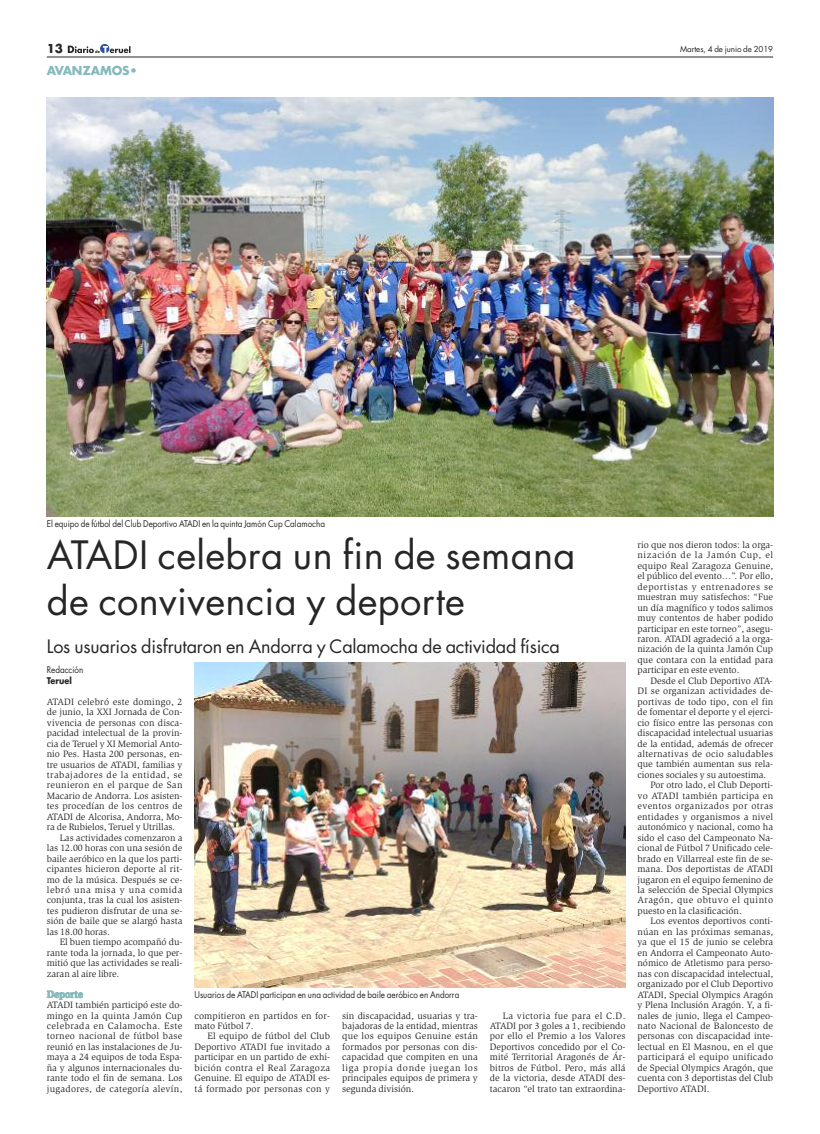
<style>
.page{position:relative;width:820px;height:1134px;background:#fff}
.page>*{position:absolute;margin:0;border:0;box-sizing:border-box;transform-origin:0 0}
.t1{font:38px/46px "Futura";letter-spacing:.01em;color:#272627}
.t2{font:18px "Futura";letter-spacing:-.01em;color:#272627}
.t3{font:700 12px "Futura";letter-spacing:-.01em;color:#86b9bb}
.t4{font:700 12px "Futura";color:#272627}
.t5{font:700 10px "Slimbach";color:#86b9bb}
.t6{font:9.5px/10.5px "Slimbach";color:#272627;text-align:justify}
.t7{font:9.5px "Slimbach";letter-spacing:.025em;color:#272627}
.t8{font:9.5px "Slimbach";letter-spacing:.02em;color:#272627}
.t9{font:9.5px "Slimbach";letter-spacing:.05em;color:#272627}
.t10{font:9.5px "Slimbach";letter-spacing:.04em;color:#272627}
.t11{font:9.5px "Slimbach";letter-spacing:.035em;color:#272627}
.t12{font:9.5px "Slimbach";letter-spacing:.06em;color:#272627}
.t13{font:9px "Futura";color:#272627;scale:.9 1}
.t14{font:700 9px "Futura";color:#272627;scale:.9 1}
.t15{font:8px "Futura";letter-spacing:-.01em;color:#272627}
</style>
<div class="page">
<hr style="left:47px;top:57px;width:725px;height:1px;background:#272627">
<svg style="left:68px;top:44px;width:62px;height:9px"></svg>
<img style="left:47px;top:98px;width:725px;height:418px">
<img style="left:194px;top:663px;width:431px;height:324px">
<p class="t4" style="left:47px;top:43px;width:18px">13</p>
<p class="t3" style="left:47px;top:65px;width:92px">AVANZAMOS•</p>
<p class="t15" style="left:679px;top:45px;width:95px">Martes, 4 de junio de 2019</p>
<p class="t13" style="left:47px;top:519px;width:310px">El equipo de fútbol del Club Deportivo ATADI en la quinta Jamón Cup Calamocha</p>
<h1 class="t1" style="left:47px;top:535px;width:530px">ATADI celebra un fin de semana de convivencia y deporte</h1>
<h2 class="t2" style="left:47px;top:638px;width:514px">Los usuarios disfrutaron en Andorra y Calamocha de actividad física</h2>
<p class="t13" style="left:47px;top:666px;width:42px">Redacción</p>
<p class="t14" style="left:47px;top:676px;width:29px">Teruel</p>
<p class="t7" style="left:47px;top:698px;width:137px">ATADI celebró este domingo, 2</p>
<p class="t6" style="left:47px;top:707px;width:137px">de junio, la XXI Jornada de Con-</p>
<p class="t6" style="left:47px;top:718px;width:137px">vivencia de personas con disca-</p>
<p class="t6" style="left:47px;top:728px;width:137px">pacidad intelectual de la provin-</p>
<p class="t6" style="left:47px;top:739px;width:137px">cia de Teruel y XI Memorial Anto-</p>
<p class="t6" style="left:47px;top:749px;width:137px">nio Pes. Hasta 200 personas, en-</p>
<p class="t6" style="left:47px;top:760px;width:137px">tre usuarios de ATADI, familias y</p>
<p class="t9" style="left:47px;top:771px;width:137px">trabajadores de la entidad, se</p>
<p class="t11" style="left:47px;top:781px;width:137px">reunieron en el parque de San</p>
<p class="t6" style="left:47px;top:791px;width:137px">Macario de Andorra. Los asisten-</p>
<p class="t8" style="left:47px;top:802px;width:137px">tes procedían de los centros de</p>
<p class="t6" style="left:47px;top:812px;width:137px">ATADI de Alcorisa, Andorra, Mo-</p>
<p class="t6" style="left:47px;top:822px;width:130px">ra de Rubielos, Teruel y Utrillas.</p>
<p class="t6" style="left:60px;top:833px;width:124px">Las actividades comenzaron a</p>
<p class="t6" style="left:47px;top:843px;width:137px">las 12.00 horas con una sesión de</p>
<p class="t6" style="left:47px;top:854px;width:137px">baile aeróbico en la que los parti-</p>
<p class="t6" style="left:47px;top:864px;width:137px">cipantes hicieron deporte al rit-</p>
<p class="t6" style="left:47px;top:875px;width:137px">mo de la música. Después se ce-</p>
<p class="t12" style="left:47px;top:886px;width:137px">lebró una misa y una comida</p>
<p class="t6" style="left:47px;top:896px;width:137px">conjunta, tras la cual los asisten-</p>
<p class="t6" style="left:47px;top:906px;width:137px">tes pudieron disfrutar de una se-</p>
<p class="t6" style="left:47px;top:917px;width:137px">sión de baile que se alargó hasta</p>
<p class="t6" style="left:47px;top:927px;width:65px">las 18.00 horas.</p>
<p class="t6" style="left:60px;top:938px;width:124px">El buen tiempo acompañó du-</p>
<p class="t6" style="left:47px;top:948px;width:137px">rante toda la jornada, lo que per-</p>
<p class="t6" style="left:47px;top:958px;width:137px">mitió que las actividades se reali-</p>
<p class="t6" style="left:47px;top:969px;width:74px">zaran al aire libre.</p>
<p class="t5" style="left:47px;top:990px;width:37px">Deporte</p>
<p class="t6" style="left:47px;top:1000px;width:137px">ATADI también participó este do&shy;mingo en la quinta Jamón Cup celebrada en Calamocha. Este torneo nacional de fútbol base reunió en las instalaciones de Ju&shy;maya a 24 equipos de toda Espa&shy;ña y algunos internacionales du&shy;rante todo el fin de semana. Los jugadores, de categoría alevín,</p>
<p class="t6" style="left:194px;top:1011px;width:137px">compitieron en partidos en for&shy;mato Fútbol 7.</p>
<p class="t13" style="left:194px;top:990px;width:295px">Usuarios de ATADI participan en una actividad de baile aeróbico en Andorra</p>
<p class="t6" style="left:342px;top:1011px;width:137px">sin discapacidad, usuarias y tra&shy;bajadoras de la entidad, mientras que los equipos Genuine están formados por personas con dis&shy;capacidad que compiten en una liga propia donde juegan los principales equipos de primera y segunda división.</p>
<p class="t6" style="left:489px;top:1011px;width:137px;text-indent:13px">La victoria fue para el C.D.<br>ATADI por 3 goles a 1, recibiendo por ello el Premio a los Valores Deportivos concedido por el Co&shy;mité Territorial Aragonés de Ár&shy;bitros de Fútbol. Pero, más allá de la victoria, desde ATADI des&shy;tacaron “el trato tan extraordina-</p>
<p class="t6" style="left:194px;top:1032px;width:137px;text-indent:13px">El equipo de fútbol del Club Deportivo ATADI fue invitado a participar en un partido de exhi&shy;bición contra el Real Zaragoza Genuine. El equipo de ATADI es&shy;tá formado por personas con y</p>
<p class="t6" style="left:637px;top:540px;width:137px">rio que nos dieron todos: la orga&shy;nización de la Jamón Cup, el equipo Real Zaragoza Genuine, el público del evento…”. Por ello, deportistas y entrenadores se muestran muy satisfechos: “Fue un día magnífico y todos salimos muy contentos de haber podido participar en este torneo”, asegu&shy;raron. ATADI agradeció a la orga&shy;nización de la quinta Jamón Cup que contara con la entidad para participar en este evento.</p>
<p class="t6" style="left:650px;top:676px;width:123px">Desde el Club Deportivo ATA-</p>
<p class="t6" style="left:637px;top:686px;width:137px">DI se organizan actividades de-</p>
<p class="t6" style="left:637px;top:697px;width:137px">portivas de todo tipo, con el fin</p>
<p class="t6" style="left:637px;top:707px;width:137px">de fomentar el deporte y el ejerci-</p>
<p class="t6" style="left:637px;top:718px;width:137px">cio físico entre las personas con</p>
<p class="t6" style="left:637px;top:728px;width:137px">discapacidad intelectual usuarias</p>
<p class="t6" style="left:637px;top:739px;width:137px">de la entidad, además de ofrecer</p>
<p class="t7" style="left:637px;top:750px;width:137px">alternativas de ocio saludables</p>
<p class="t6" style="left:637px;top:760px;width:137px">que también aumentan sus rela-</p>
<p class="t6" style="left:637px;top:770px;width:130px">ciones sociales y su autoestima.</p>
<p class="t6" style="left:650px;top:781px;width:124px">Por otro lado, el Club Deporti-</p>
<p class="t7" style="left:637px;top:792px;width:137px">vo ATADI también participa en</p>
<p class="t10" style="left:637px;top:802px;width:137px">eventos organizados por otras</p>
<p class="t8" style="left:637px;top:813px;width:137px">entidades y organismos a nivel</p>
<p class="t6" style="left:637px;top:822px;width:137px">autonómico y nacional, como ha</p>
<p class="t6" style="left:637px;top:833px;width:137px">sido el caso del Campeonato Na-</p>
<p class="t6" style="left:637px;top:843px;width:137px">cional de Fútbol 7 Unificado cele-</p>
<p class="t6" style="left:637px;top:854px;width:137px">brado en Villarreal este fin de se-</p>
<p class="t6" style="left:637px;top:864px;width:137px">mana. Dos deportistas de ATADI</p>
<p class="t6" style="left:637px;top:875px;width:137px">jugaron en el equipo femenino de</p>
<p class="t6" style="left:637px;top:885px;width:137px">la selección de Special Olympics</p>
<p class="t9" style="left:637px;top:897px;width:137px">Aragón, que obtuvo el quinto</p>
<p class="t6" style="left:637px;top:906px;width:106px">puesto en la clasificación.</p>
<p class="t6" style="left:650px;top:917px;width:124px">Los eventos deportivos conti-</p>
<p class="t6" style="left:637px;top:927px;width:137px">núan en las próximas semanas,</p>
<p class="t6" style="left:637px;top:938px;width:137px">ya que el 15 de junio se celebra</p>
<p class="t6" style="left:637px;top:948px;width:137px">en Andorra el Campeonato Auto-</p>
<p class="t6" style="left:637px;top:958px;width:137px">nómico de Atletismo para perso-</p>
<p class="t6" style="left:637px;top:969px;width:137px">nas con discapacidad intelectual,</p>
<p class="t6" style="left:637px;top:979px;width:137px">organizado por el Club Deportivo</p>
<p class="t6" style="left:637px;top:990px;width:137px">ATADI, Special Olympics Aragón</p>
<p class="t6" style="left:637px;top:1000px;width:137px">y Plena Inclusión Aragón. Y, a fi-</p>
<p class="t6" style="left:637px;top:1011px;width:137px">nales de junio, llega el Campeo-</p>
<p class="t6" style="left:637px;top:1021px;width:137px">nato Nacional de Baloncesto de</p>
<p class="t6" style="left:637px;top:1032px;width:137px">personas con discapacidad inte-</p>
<p class="t6" style="left:637px;top:1042px;width:137px">lectual en El Masnou, en el que</p>
<p class="t7" style="left:637px;top:1053px;width:137px">participará el equipo unificado</p>
<p class="t6" style="left:637px;top:1063px;width:137px">de Special Olympics Aragón, que</p>
<p class="t6" style="left:637px;top:1073px;width:137px">cuenta con 3 deportistas del Club</p>
<p class="t6" style="left:637px;top:1084px;width:73px">Deportivo ATADI.</p>
</div>
